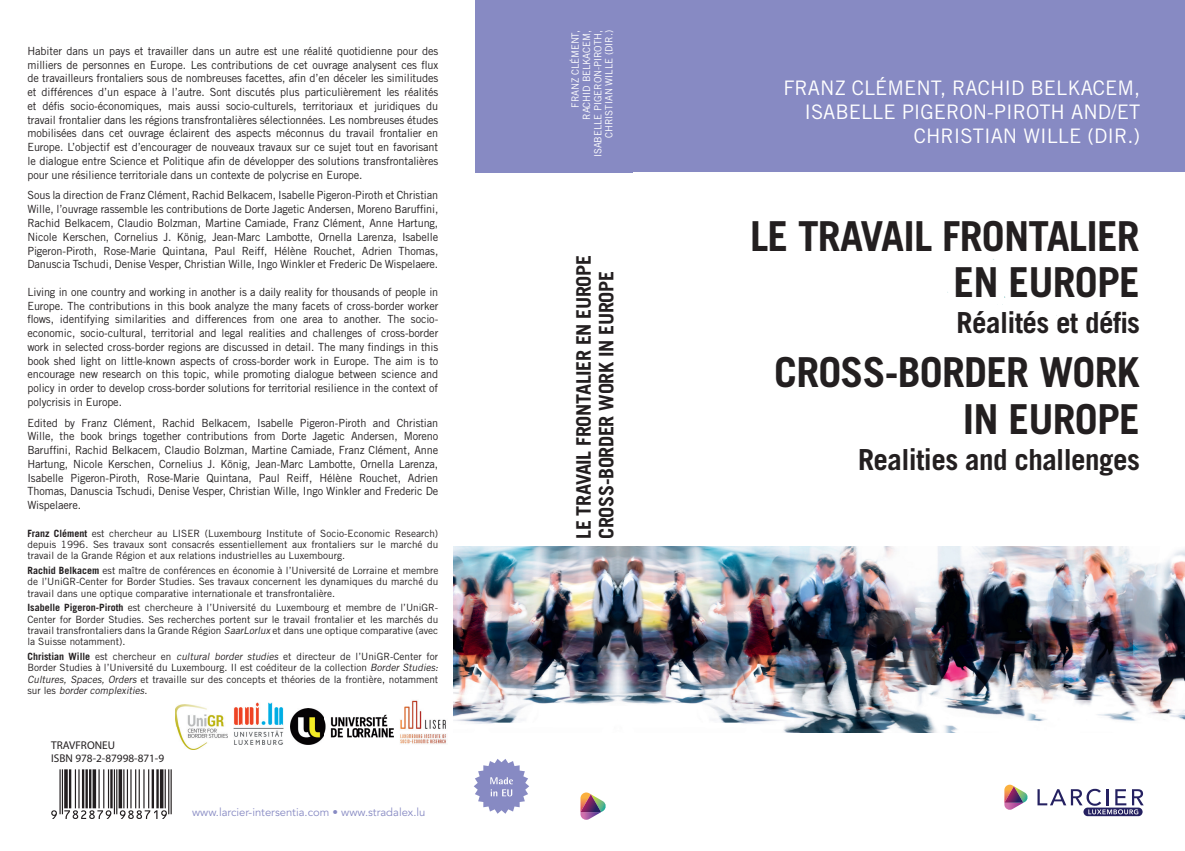
<style>
.page{position:relative;width:1185px;height:851px;background:#fff}
.page>*{position:absolute;margin:0;border:0;box-sizing:border-box;transform-origin:0 0}
.t1{font:700 41.25px/46.9px "Trade Gothic";letter-spacing:-.02em;color:#231f20;text-align:right}
.t2{font:700 29px "Trade Gothic";letter-spacing:-.02em;color:#231f20}
.t3{font:20px/24px "Trade Gothic";color:#fff;text-align:right}
.t4{font:700 20px/22.5px "Trade Gothic";letter-spacing:-.02em;color:#231f20}
.t5{font:11.25px/13.8px "Trade Gothic";letter-spacing:-.01em;color:#231f20;text-align:justify}
.t6{font:11.25px "Avenir LT Std";color:#878ac3}
.t7{font:11.25px/13.5px "Myriad Pro";color:#231f20}
.t8{font:10px/11.2px "Trade Gothic";color:#231f20;text-align:justify}
.t9{font:10px/11.2px "Trade Gothic";letter-spacing:-.01em;color:#fff;text-align:right}
.s1{font-weight:700}
.s2{font-style:italic}
</style>
<div class="page">
<div style="left:475px;top:0;width:158px;height:172px;background:#878ac3"></div>
<div style="left:633px;top:0;width:552px;height:172px;background:#878ac3"></div>
<img style="left:454px;top:546px;width:731px;height:186px">
<img style="left:175px;top:704px;width:52px;height:45px">
<img style="left:234px;top:702px;width:50px;height:42px">
<img style="left:400px;top:700px;width:46px;height:44px">
<svg style="left:474px;top:759px;width:55px;height:54px"></svg>
<svg style="left:51px;top:769px;width:121px;height:49px"></svg>
<svg style="left:580px;top:792px;width:26px;height:28px"></svg>
<svg style="left:1004px;top:784px;width:24px;height:26px"></svg>
<svg style="left:1083px;top:807px;width:59px;height:9px"></svg>
<svg style="left:1037px;top:788px;width:106px;height:26px"></svg>
<img style="left:290px;top:708px;width:103px;height:36px">
<p class="t5" style="left:27px;top:44px;width:412px">Habiter dans un pays et travailler dans un autre est une réalité quotidienne pour des milliers de personnes en Europe. Les contributions de cet ouvrage analysent ces flux de travailleurs frontaliers sous de nombreuses facettes, afin d’en déceler les similitudes et différences d’un espace à l’autre. Sont discutés plus particulièrement les réalités et défis socio-économiques, mais aussi socio-culturels, territoriaux et juridiques du travail frontalier dans les régions transfrontalières sélectionnées. Les nombreuses études mobilisées dans cet ouvrage éclairent des aspects méconnus du travail frontalier en Europe. L’objectif est d’encourager de nouveaux travaux sur ce sujet tout en favorisant le dialogue entre Science et Politique afin de développer des solutions transfrontalières pour une résilience territoriale dans un contexte de polycrise en Europe.</p>
<p class="t5" style="left:27px;top:188px;width:412px">Sous la direction de Franz Clément, Rachid Belkacem, Isabelle Pigeron-Piroth et Christian Wille, l’ouvrage rassemble les contributions de Dorte Jagetic Andersen, Moreno Baruffini, Rachid Belkacem, Claudio Bolzman, Martine Camiade, Franz Clément, Anne Hartung, Nicole Kerschen, Cornelius J. König, Jean-Marc Lambotte, Ornella Larenza, Isabelle Pigeron-Piroth, Rose-Marie Quintana, Paul Reiff, Hélène Rouchet, Adrien Thomas, Danuscia Tschudi, Denise Vesper, Christian Wille, Ingo Winkler et Frederic De Wispelaere.</p>
<p class="t5" style="left:27px;top:285px;width:412px">Living in one country and working in another is a daily reality for thousands of people in Europe. The contributions in this book analyze the many facets of cross-border worker flows, identifying similarities and differences from one area to another. The socio&shy;economic, socio-cultural, territorial and legal realities and challenges of cross-border work in selected cross-border regions are discussed in detail. The many findings in this book shed light on little-known aspects of cross-border work in Europe. The aim is to encourage new research on this topic, while promoting dialogue between science and policy in order to develop cross-border solutions for territorial resilience in the context of polycrisis in Europe.</p>
<p class="t5" style="left:27px;top:415px;width:412px">Edited by Franz Clément, Rachid Belkacem, Isabelle Pigeron-Piroth and Christian Wille, the book brings together contributions from Dorte Jagetic Andersen, Moreno Baruffini, Rachid Belkacem, Claudio Bolzman, Martine Camiade, Franz Clément, Anne Hartung, Nicole Kerschen, Cornelius J. König, Jean-Marc Lambotte, Ornella Larenza, Isabelle Pigeron-Piroth, Rose-Marie Quintana, Paul Reiff, Hélène Rouchet, Adrien Thomas, Danuscia Tschudi, Denise Vesper, Christian Wille, Ingo Winkler and Frederic De Wispelaere.</p>
<p class="t8" style="left:27px;top:527px;width:412px"><span class="s1">Franz Clément</span> est chercheur au LISER (Luxembourg Institute of Socio-Economic Research) depuis 1996. Ses travaux sont consacrés essentiellement aux frontaliers sur le marché du travail de la Grande Région et aux relations industrielles au Luxembourg.</p>
<p class="t8" style="left:27px;top:564px;width:412px"><span class="s1">Rachid Belkacem</span> est maître de conférences en économie à l’Université de Lorraine et membre de l’UniGR-Center for Border Studies. Ses travaux concernent les dynamiques du marché du travail dans une optique comparative internationale et transfrontalière.</p>
<p class="t8" style="left:27px;top:602px;width:412px"><span class="s1">Isabelle Pigeron-Piroth</span> est chercheure à l’Université du Luxembourg et membre de l’UniGR-Center for Border Studies. Ses recherches portent sur le travail frontalier et les marchés du travail transfrontaliers dans la Grande Région <span class="s2">SaarLorlux</span> et dans une optique comparative (avec la Suisse notamment).</p>
<p class="t8" style="left:27px;top:650px;width:414px;text-align:left"><span class="s1">Christian Wille</span> est chercheur en <span class="s2">cultural border studies</span> et directeur de l’UniGR-Center for Border Studies à l’Université du Luxembourg. Il est coéditeur de la collection <span class="s2">Border Studies:<br>Cultures, Spaces, Orders</span> et travaille sur des concepts et théories de la frontière, notamment s u r l e s <span class="s2">border complexities</span>.</p>
<p class="t7" style="left:51px;top:738px;width:114px">TRAVFRONEU<br>ISBN 978-2-87998-871-9</p>
<p class="t6" style="left:192px;top:805px;width:235px">www.larcier-intersentia.com • www.stradalex.lu</p>
<p class="t9" style="left:569px;top:157px;width:129px;rotate:-90deg">FRANZ CLÉMENT,<br>RACHID BELKACEM,<br>ISABELLE PIGERON-PIROTH,<br>CHRISTIAN WILLE (DIR.)</p>
<h3 class="t4" style="left:572px;top:539px;width:285px;rotate:-90deg">LE TRAVAIL FRONTALIER EN EUROPE<br>CROSS-BORDER WORK IN EUROPE</h3>
<h3 class="t3" style="left:783px;top:75px;width:358px">FRANZ CLÉMENT, RACHID BELKACEM,<br>ISABELLE PIGERON-PIROTH AND/ET<br>CHRISTIAN WILLE (DIR.)</h3>
<h1 class="t1" style="left:750px;top:212px;width:391px">LE TRAVAIL FRONTALIER<br>EN EUROPE</h1>
<h2 class="t2" style="left:956px;top:305px;width:185px">Réalités et défis</h2>
<h1 class="t1" style="left:774px;top:348px;width:367px">CROSS-BORDER WORK<br>IN EUROPE</h1>
<h2 class="t2" style="left:858px;top:441px;width:283px">Realities and challenges</h2>
</div>
